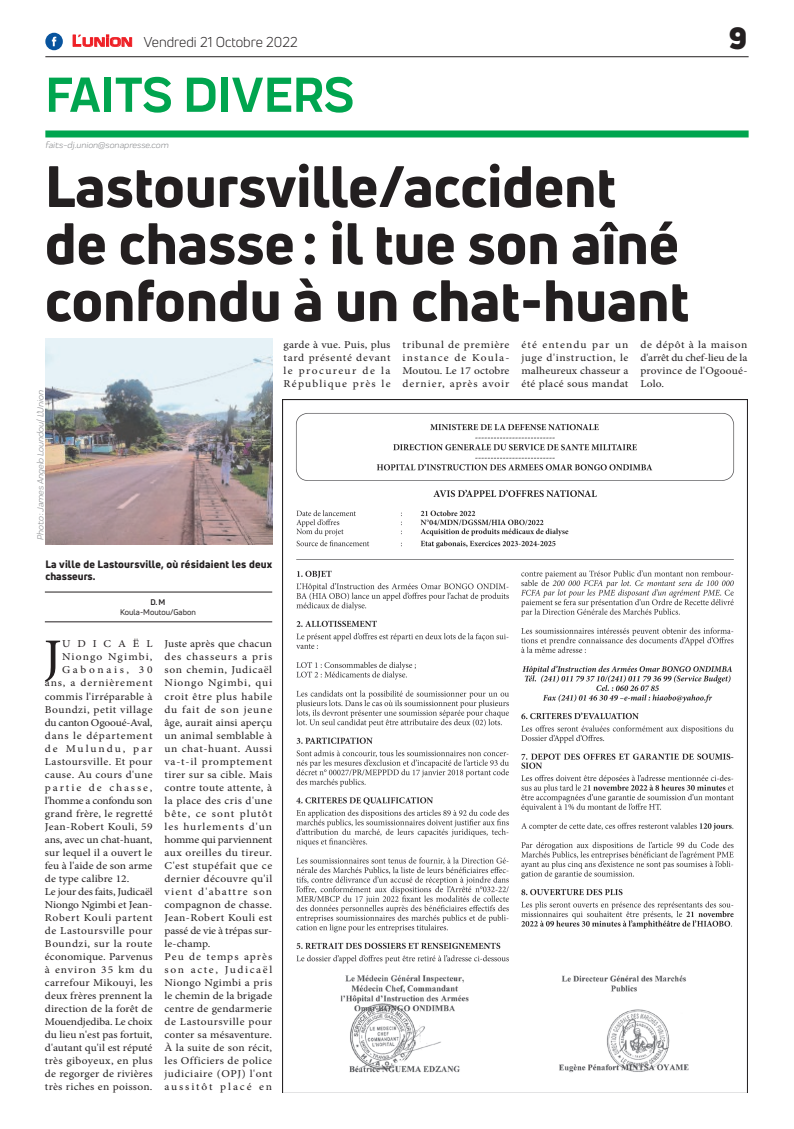
<style>
.page{position:relative;width:794px;height:1129px;background:#fff}
.page>*{position:absolute;margin:0;border:0;box-sizing:border-box;transform-origin:0 0}
.t1{font:800 57px/57px "Uni Neue";color:#231f20}
.t2{font:700 51px "Praktika";color:#00a54f}
.t3{font:50.5px "Minion Pro";color:#231f20;scale:1.09 1}
.t4{font:900 30px "Uni Neue";color:#231f20}
.t5{font:14px "Uni Neue";color:#231f20}
.t6{font:10.5px/13px "Minion Pro";letter-spacing:.03em;color:#231f20;text-align:justify;scale:1.09 1}
.t7{font:10.5px "Minion Pro";letter-spacing:.01em;color:#231f20;scale:1.09 1}
.t8{font:800 10.5px/12.6px "Uni Neue";letter-spacing:.015em;color:#231f20}
.t9{font:10.5px "Minion Pro";letter-spacing:-.015em;color:#231f20;scale:1.09 1}
.t10{font:10.5px "Minion Pro";letter-spacing:-.01em;color:#231f20;scale:1.09 1}
.t11{font:10.5px "Minion Pro";letter-spacing:.005em;color:#231f20;scale:1.09 1}
.t12{font:10.5px "Minion Pro";color:#231f20;scale:1.09 1}
.t13{font:10.5px "Minion Pro";letter-spacing:-.02em;color:#231f20;scale:1.09 1}
.t14{font:10.5px "Minion Pro";letter-spacing:-.025em;color:#231f20;scale:1.09 1}
.t15{font:10.5px "Minion Pro";letter-spacing:.055em;color:#231f20;scale:1.09 1}
.t16{font:10.5px "Minion Pro";letter-spacing:.08em;color:#231f20;scale:1.09 1}
.t17{font:10.5px "Minion Pro";letter-spacing:.07em;color:#231f20;scale:1.09 1}
.t18{font:10.5px "Minion Pro";letter-spacing:.165em;color:#231f20;scale:1.09 1}
.t19{font:10.5px "Minion Pro";letter-spacing:.085em;color:#231f20;scale:1.09 1}
.t20{font:10.5px "Minion Pro";letter-spacing:.095em;color:#231f20;scale:1.09 1}
.t21{font:10.5px "Minion Pro";letter-spacing:.17em;color:#231f20;scale:1.09 1}
.t22{font:10.5px "Minion Pro";letter-spacing:.23em;color:#231f20;scale:1.09 1}
.t23{font:10.5px "Minion Pro";letter-spacing:.61em;color:#231f20;scale:1.09 1}
.t24{font:italic 9px "Praktika";color:#818386}
.t25{font:8px "Uni Neue";color:#231f20}
.t26{font:700 8px "Uni Neue";color:#231f20}
.s1{font-family:"Eurostile";font-weight:600;font-size:15px;color:#ee1d23}
.s2{font-family:"Eurostile";font-weight:600;font-size:11.4px;color:#ee1d23}
</style>
<div class="page">
<hr style="left:45px;top:56px;width:703px;height:1px;background:#231f20">
<div style="left:45px;top:130px;width:703px;height:7px;background:#00a54f"></div>
<svg style="left:72px;top:34px;width:60px;height:13px"></svg>
<div style="left:45px;top:33px;width:18px;height:17px;background:#08549e;border-radius:50%"></div>
<svg style="left:52px;top:37px;width:4px;height:9px"></svg>
<img style="left:282px;top:400px;width:465px;height:691px">
<hr style="left:45px;top:621px;width:227px;height:1px;background:#231f20">
<hr style="left:45px;top:591px;width:227px;height:1px;background:#231f20">
<img style="left:45px;top:338px;width:227px;height:206px">
<h3 class="t5" style="left:72px;top:33px;width:227px"><span class="s1">L</span><span class="s2">UNION</span> Vendredi 21 Octobre 2022</h3>
<h2 class="t2" style="left:45px;top:54px;width:310px">FAITS DIVERS</h2>
<p class="t24" style="left:45px;top:139px;width:125px">faits-dj.union@sonapresse.com</p>
<h1 class="t1" style="left:45px;top:157px;width:646px">Lastoursville/accident de chasse: il tue son aîné confondu à un chat-huant</h1>
<h3 class="t4" style="left:729px;top:17px;width:20px">9</h3>
<p class="t24" style="left:34px;top:540px;width:151px;rotate:-90deg">Photo : James Angelo Loundou/ L’Union</p>
<p class="t8" style="left:45px;top:557px;width:228px">La ville de Lastoursville, où résidaient les deux chasseurs.</p>
<p class="t26" style="left:150px;top:597px;width:17px">D. M</p>
<p class="t25" style="left:120px;top:607px;width:77px">Koula-Moutou/Gabon</p>
<h3 class="t3" style="left:43px;top:623px;width:18px">J</h3>
<p class="t23" style="left:62px;top:637px;width:84px">UDICAËL</p>
<p class="t20" style="left:62px;top:650px;width:84px">Niongo Ngimbi,</p>
<p class="t22" style="left:62px;top:663px;width:84px">Gabonais, 30</p>
<p class="t16" style="left:45px;top:676px;width:100px">ans, a dernièrement</p>
<p class="t6" style="left:45px;top:689px;width:100px">commis l'irréparable à</p>
<p class="t6" style="left:45px;top:702px;width:100px">Boundzi, petit village</p>
<p class="t13" style="left:45px;top:715px;width:100px">du canton Ogooué-Aval,</p>
<p class="t17" style="left:45px;top:728px;width:100px">dans le département</p>
<p class="t21" style="left:45px;top:741px;width:100px">de Mulundu, par</p>
<p class="t6" style="left:45px;top:754px;width:100px">Lastoursville. Et pour</p>
<p class="t6" style="left:45px;top:767px;width:100px">cause. Au cours d'une</p>
<p class="t18" style="left:45px;top:780px;width:100px">partie de chasse,</p>
<p class="t14" style="left:45px;top:793px;width:100px">l'homme a confondu son</p>
<p class="t6" style="left:45px;top:806px;width:100px">grand frère, le regretté</p>
<p class="t6" style="left:45px;top:819px;width:100px">Jean-Robert Kouli, 59</p>
<p class="t9" style="left:45px;top:832px;width:100px">ans, avec un chat-huant,</p>
<p class="t7" style="left:45px;top:845px;width:100px">sur lequel il a ouvert le</p>
<p class="t7" style="left:45px;top:858px;width:100px">feu à l'aide de son arme</p>
<p class="t7" style="left:45px;top:871px;width:79px">de type calibre 12.</p>
<p class="t9" style="left:45px;top:884px;width:100px">Le jour des faits, Judicaël</p>
<p class="t10" style="left:45px;top:897px;width:100px">Niongo Ngimbi et Jean-</p>
<p class="t15" style="left:45px;top:910px;width:100px">Robert Kouli partent</p>
<p class="t6" style="left:45px;top:923px;width:100px">de Lastoursville pour</p>
<p class="t6" style="left:45px;top:936px;width:100px">Boundzi, sur la route</p>
<p class="t6" style="left:45px;top:949px;width:100px">économique. Parvenus</p>
<p class="t19" style="left:45px;top:962px;width:100px">à environ 35 km du</p>
<p class="t6" style="left:45px;top:975px;width:100px">carrefour Mikouyi, les</p>
<p class="t7" style="left:45px;top:988px;width:100px">deux frères prennent la</p>
<p class="t6" style="left:45px;top:1001px;width:100px">direction de la forêt de</p>
<p class="t10" style="left:45px;top:1014px;width:100px">Mouendjediba. Le choix</p>
<p class="t11" style="left:45px;top:1027px;width:100px">du lieu n'est pas fortuit,</p>
<p class="t12" style="left:45px;top:1040px;width:100px">d'autant qu'il est réputé</p>
<p class="t6" style="left:45px;top:1053px;width:100px">très giboyeux, en plus</p>
<p class="t6" style="left:45px;top:1066px;width:100px">de regorger de rivières</p>
<p class="t6" style="left:45px;top:1079px;width:100px">très riches en poisson.</p>
<p class="t6" style="left:164px;top:637px;width:100px;text-align:left">Juste après que chacun des chasseurs a pris son chemin, Judicaël<br>Niongo Ngimbi, qui croit être plus habile du fait de son jeune âge, aurait ainsi aperçu un animal semblable à un chat-huant. Aussi va-t-il promptement tirer sur sa cible. Mais contre toute attente, à la place des cris d'une bête, ce sont plutôt les hurlements d'un homme qui parviennent aux oreilles du tireur.<br>C'est stupéfait que ce dernier découvre qu'il vient d'abattre son compagnon de chasse.<br>Jean-Robert Kouli est passé de vie à trépas sur&shy;le-champ.<br>Peu de temps après son acte, Judicaël<br>Niongo Ngimbi a pris le chemin de la brigade centre de gendarmerie de Lastoursville pour conter sa mésaventure.<br>À la suite de son récit, les Officiers de police judiciaire (OPJ) l'ont aussitôt placé en</p>
<p class="t6" style="left:283px;top:338px;width:100px">garde à vue. Puis, plus tard présenté devant le procureur de la République près le</p>
<p class="t6" style="left:402px;top:338px;width:100px">tribunal de première instance de Koula-Moutou. Le 17 octobre dernier, après avoir</p>
<p class="t6" style="left:521px;top:338px;width:100px">été entendu par un juge d'instruction, le malheureux chasseur a été placé sous mandat</p>
<p class="t6" style="left:640px;top:338px;width:100px">de dépôt à la maison d'arrêt du chef-lieu de la province de l'Ogooué-Lolo.</p>
</div>
